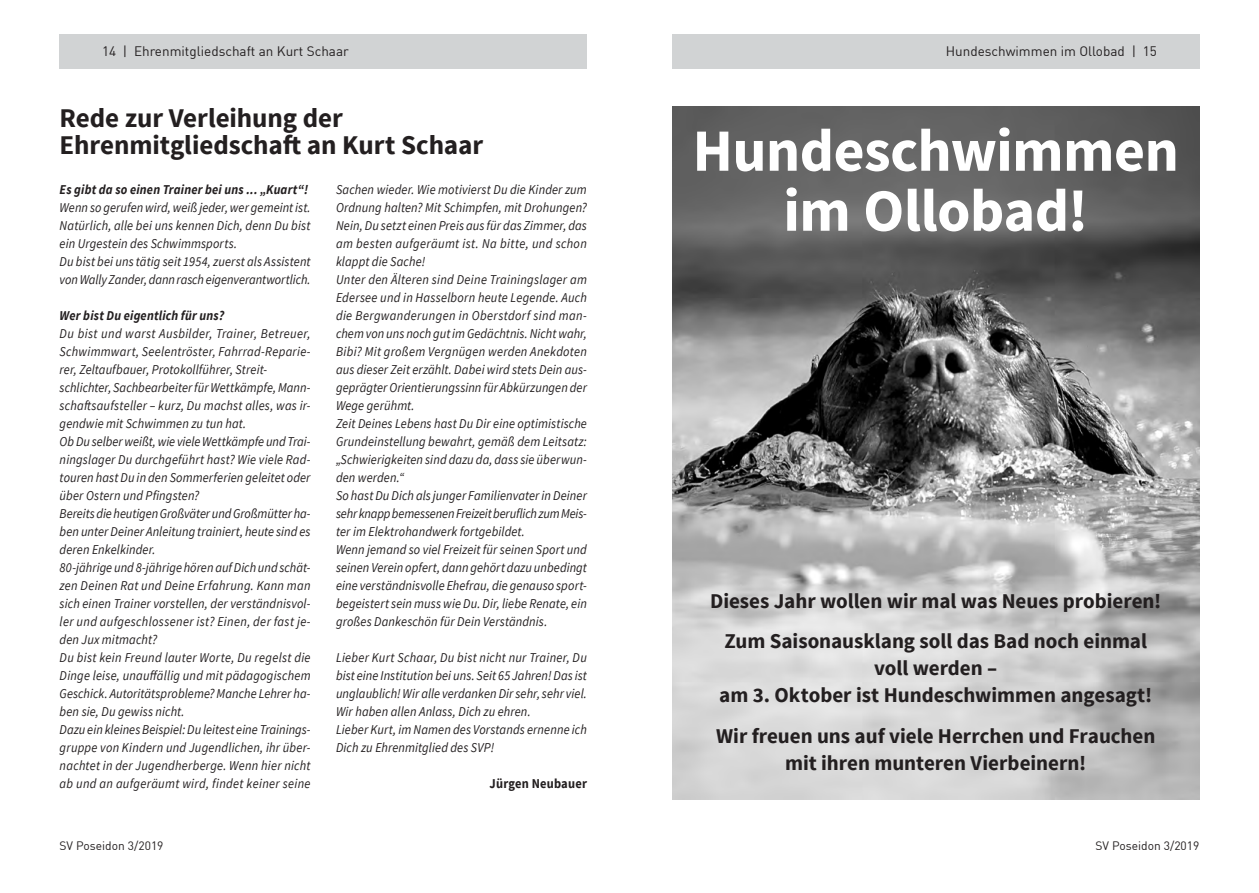
<style>
.page{position:relative;width:1259px;height:893px;background:#fff}
.page>*{position:absolute;margin:0;border:0;box-sizing:border-box;transform-origin:0 0}
.t1{font:700 60px/60px "Source Sans Pro";letter-spacing:-.01em;color:#fff;text-align:center}
.t2{font:700 27px/27px "Source Sans Pro";letter-spacing:-.005em;color:#231f20}
.t3{font:700 21px/27px "Source Sans Pro";color:#231f20;text-align:center}
.t4{font:italic 13.5px/18px "Source Sans Pro";letter-spacing:.01em;color:#231f20;scale:.92 1}
.t5{font:italic 700 13.5px "Source Sans Pro";letter-spacing:.015em;color:#231f20;scale:.92 1}
.t6{font:13.5px "DIN";color:#231f20}
.t7{font:700 13.5px "Source Sans Pro";letter-spacing:.015em;color:#231f20;scale:.92 1}
.t8{font:12px "DIN";color:#231f20}
</style>
<div class="page">
<div style="left:60px;top:34px;width:527px;height:34px;background:#d1d3d4"></div>
<div style="left:672px;top:34px;width:527px;height:34px;background:#d1d3d4"></div>
<img style="left:672px;top:106px;width:527px;height:693px">
<p class="t6" style="left:102px;top:43px;width:248px">14 | Ehrenmitgliedschaft an Kurt Schaar</p>
<p class="t6" style="left:945px;top:43px;width:213px">Hundeschwimmen im Ollobad | 15</p>
<h2 class="t2" style="left:60px;top:105px;width:425px">Rede zur Verleihung der<br>Ehrenmitgliedschaft an Kurt Schaar</h2>
<p class="t5" style="left:60px;top:181px;width:272px">Es gibt da so einen Trainer bei uns ... „Kuart“!</p>
<p class="t4" style="left:60px;top:199px;width:274px">Wenn so gerufen wird, weiß jeder, wer gemeint ist.<br>Natürlich, alle bei uns kennen Dich, denn Du bist ein Urgestein des Schwimmsports.<br>Du bist bei uns tätig seit 1954, zuerst als Assistent von Wally Zander, dann rasch eigenverantwortlich.</p>
<p class="t5" style="left:60px;top:307px;width:180px">Wer bist Du eigentlich für uns?</p>
<p class="t4" style="left:60px;top:325px;width:274px">Du bist und warst Ausbilder, Trainer, Betreuer, Schwimmwart, Seelentröster, Fahrrad-Reparie&shy;rer, Zeltaufbauer, Protokollführer, Streit&shy;schlichter, Sachbearbeiter für Wettkämpfe, Mann&shy;schaftsaufsteller – kurz, Du machst alles, was ir&shy;gendwie mit Schwimmen zu tun hat.<br>Ob Du selber weißt, wie viele Wettkämpfe und Trai&shy;ningslager Du durchgeführt hast? Wie viele Rad&shy;touren hast Du in den Sommerferien geleitet oder über Ostern und Pfingsten?<br>Bereits die heutigen Großväter und Großmütter ha&shy;ben unter Deiner Anleitung trainiert, heute sind es deren Enkelkinder.<br>80-jährige und 8-jährige hören auf Dich und schät&shy;zen Deinen Rat und Deine Erfahrung. Kann man sich einen Trainer vorstellen, der verständnisvol&shy;ler und aufgeschlossener ist? Einen, der fast je&shy;den Jux mitmacht?<br>Du bist kein Freund lauter Worte, Du regelst die Dinge leise, unauffällig und mit pädagogischem Geschick. Autoritätsprobleme? Manche Lehrer ha&shy;ben sie, Du gewiss nicht.<br>Dazu ein kleines Beispiel: Du leitest eine Trainings&shy;gruppe von Kindern und Jugendlichen, ihr über&shy;nachtet in der Jugendherberge. Wenn hier nicht ab und an aufgeräumt wird, findet keiner seine</p>
<p class="t4" style="left:336px;top:181px;width:274px">Sachen wieder. Wie motivierst Du die Kinder zum Ordnung halten? Mit Schimpfen, mit Drohungen?<br>Nein, Du setzt einen Preis aus für das Zimmer, das am besten aufgeräumt ist. Na bitte, und schon klappt die Sache!<br>Unter den Älteren sind Deine Trainingslager am Edersee und in Hasselborn heute Legende. Auch die Bergwanderungen in Oberstdorf sind man&shy;chem von uns noch gut im Gedächtnis. Nicht wahr, Bibi? Mit großem Vergnügen werden Anekdoten aus dieser Zeit erzählt. Dabei wird stets Dein aus&shy;geprägter Orientierungssinn für Abkürzungen der Wege gerühmt.<br>Zeit Deines Lebens hast Du Dir eine optimistische Grundeinstellung bewahrt, gemäß dem Leitsatz: „Schwierigkeiten sind dazu da, dass sie überwun&shy;den werden.“<br>So hast Du Dich als junger Familienvater in Deiner sehr knapp bemessenen Freizeit beruflich zum Meis&shy;ter im Elektrohandwerk fortgebildet.<br>Wenn jemand so viel Freizeit für seinen Sport und seinen Verein opfert, dann gehört dazu unbedingt eine verständnisvolle Ehefrau, die genauso sport&shy;begeistert sein muss wie Du. Dir, liebe Renate, ein großes Dankeschön für Dein Verständnis.</p>
<p class="t4" style="left:336px;top:649px;width:274px">Lieber Kurt Schaar, Du bist nicht nur Trainer, Du bist eine Institution bei uns. Seit 65 Jahren! Das ist unglaublich! Wir alle verdanken Dir sehr, sehr viel.<br>Wir haben allen Anlass, Dich zu ehren.<br>Lieber Kurt, im Namen des Vorstands ernenne ich Dich zu Ehrenmitglied des SVP!</p>
<p class="t7" style="left:489px;top:775px;width:107px">Jürgen Neubauer</p>
<h1 class="t1" style="left:692px;top:123px;width:488px">Hundeschwimmen im Ollobad!</h1>
<h3 class="t3" style="left:710px;top:581px;width:453px;line-height:40.5px">Dieses Jahr wollen wir mal was Neues probieren!<br>Zum Saisonausklang soll das Bad noch einmal</h3>
<h3 class="t3" style="left:719px;top:656px;width:434px">voll werden –<br>am 3. Oktober ist Hundeschwimmen angesagt!</h3>
<h3 class="t3" style="left:716px;top:723px;width:441px">Wir freuen uns auf viele Herrchen und Frauchen mit ihren munteren Vierbeinern!</h3>
<p class="t8" style="left:60px;top:839px;width:105px">SV Poseidon 3/2019</p>
<p class="t8" style="left:1095px;top:839px;width:105px">SV Poseidon 3/2019</p>
</div>
